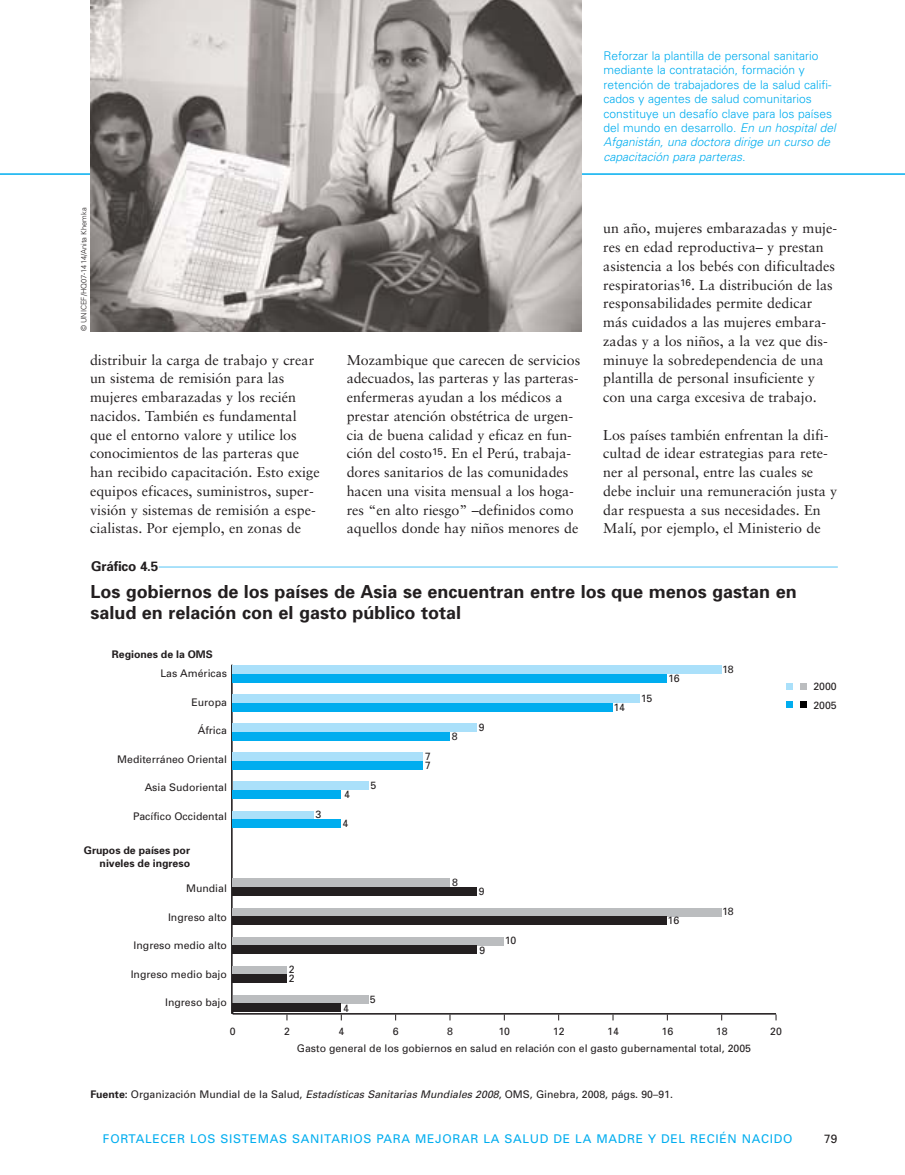
<style>
.page{position:relative;width:905px;height:1175px;background:#fff}
.page>*{position:absolute;margin:0;border:0;box-sizing:border-box;transform-origin:0 0}
.t1{font:700 18px/21px "Univers";color:#231f20}
.t2{font:14.25px/18.8px "Sabon";color:#231f20}
.t3{font:700 13.5px "Univers";letter-spacing:-.015em;color:#231f20}
.t4{font:300 12px/14.4px "Univers";color:#00adef}
.t5{font:12px "Univers";letter-spacing:.055em;color:#00adef}
.t6{font:12px "Univers";color:#231f20}
.t7{font:10.5px/9.4px "Univers";color:#231f20}
.t8{font:700 10.5px/12.6px "Univers";color:#231f20;text-align:right}
.t9{font:300 7.5px "Univers";color:#231f20}
.s1{font-style:italic}
.s2{font-weight:700}
</style>
<div class="page">
<hr style="left:0;top:173px;width:904px;height:2px;background:#00adef">
<div style="left:785px;top:682px;width:7px;height:7px;background:#aae0fa"></div>
<div style="left:800px;top:682px;width:7px;height:7px;background:#bbbdbf"></div>
<div style="left:785px;top:701px;width:7px;height:7px;background:#00adef"></div>
<div style="left:800px;top:701px;width:7px;height:7px;background:#000"></div>
<hr style="left:232px;top:1013px;width:544px;height:1px;background:#231f20">
<hr style="left:231px;top:664px;width:2px;height:349px;background:#231f20">
<div style="left:232px;top:665px;width:489px;height:9px;background:#aae0fa"></div>
<div style="left:232px;top:673px;width:435px;height:9px;background:#00adef"></div>
<div style="left:232px;top:694px;width:408px;height:9px;background:#aae0fa"></div>
<div style="left:232px;top:703px;width:381px;height:8px;background:#00adef"></div>
<div style="left:232px;top:723px;width:245px;height:9px;background:#aae0fa"></div>
<div style="left:232px;top:732px;width:218px;height:8px;background:#00adef"></div>
<div style="left:232px;top:752px;width:191px;height:9px;background:#aae0fa"></div>
<div style="left:232px;top:761px;width:191px;height:8px;background:#00adef"></div>
<div style="left:232px;top:781px;width:136px;height:9px;background:#aae0fa"></div>
<div style="left:232px;top:790px;width:109px;height:8px;background:#00adef"></div>
<div style="left:232px;top:810px;width:82px;height:9px;background:#aae0fa"></div>
<div style="left:232px;top:819px;width:109px;height:8px;background:#00adef"></div>
<div style="left:232px;top:878px;width:218px;height:9px;background:#bbbdbf"></div>
<div style="left:232px;top:887px;width:245px;height:8px;background:#231f20"></div>
<div style="left:232px;top:907px;width:489px;height:9px;background:#bbbdbf"></div>
<div style="left:232px;top:916px;width:435px;height:8px;background:#231f20"></div>
<div style="left:232px;top:936px;width:272px;height:9px;background:#bbbdbf"></div>
<div style="left:232px;top:945px;width:245px;height:8px;background:#231f20"></div>
<div style="left:232px;top:966px;width:55px;height:8px;background:#bbbdbf"></div>
<div style="left:232px;top:974px;width:55px;height:9px;background:#231f20"></div>
<div style="left:232px;top:995px;width:136px;height:8px;background:#bbbdbf"></div>
<div style="left:232px;top:1003px;width:109px;height:9px;background:#231f20"></div>
<img style="left:91px;top:0;width:490px;height:332px">
<hr style="left:159px;top:566px;width:678px;height:2px;background:#8ed8f8">
<p class="t9" style="left:81px;top:331px;width:125px;rotate:-90deg">© UNICEF/HQ07-1414/Anita Khemka</p>
<p class="t2" style="left:90px;top:351px;width:231px">distribuir la carga de trabajo y crear un sistema de remisión para las mujeres embarazadas y los recién nacidos. También es fundamental que el entorno valore y utilice los conocimientos de las parteras que han recibido capacitación. Esto exige equipos eficaces, suministros, super&shy;visión y sistemas de remisión a espe&shy;cialistas. Por ejemplo, en zonas de</p>
<p class="t2" style="left:346px;top:351px;width:235px">Mozambique que carecen de servicios adecuados, las parteras y las parteras&shy;enfermeras ayudan a los médicos a prestar atención obstétrica de urgen&shy;cia de buena calidad y eficaz en fun&shy;ción del costo<sup>15</sup>. En el Perú, trabaja&shy;dores sanitarios de las comunidades hacen una visita mensual a los hoga&shy;res “en alto riesgo” –definidos como aquellos donde hay niños menores de</p>
<p class="t3" style="left:91px;top:561px;width:69px">Gráfico 4.5</p>
<p class="t4" style="left:603px;top:50px;width:236px">Reforzar la plantilla de personal sanitario mediante la contratación, formación y retención de trabajadores de la salud califi&shy;cados y agentes de salud comunitarios constituye un desafío clave para los países del mundo en desarrollo. <span class="s1">En un hospital del Afganistán, una doctora dirige un curso de capacitación para parteras.</span></p>
<p class="t2" style="left:603px;top:220px;width:235px">un año, mujeres embarazadas y muje&shy;res en edad reproductiva– y prestan asistencia a los bebés con dificultades respiratorias<sup>16</sup>. La distribución de las responsabilidades permite dedicar más cuidados a las mujeres embara&shy;zadas y a los niños, a la vez que dis&shy;minuye la sobredependencia de una plantilla de personal insuficiente y con una carga excesiva de trabajo.</p>
<p class="t2" style="left:603px;top:426px;width:235px">Los países también enfrentan la difi&shy;cultad de idear estrategias para rete&shy;ner al personal, entre las cuales se debe incluir una remuneración justa y dar respuesta a sus necesidades. En Malí, por ejemplo, el Ministerio de</p>
<p class="t1" style="left:90px;top:582px;width:708px">Los gobiernos de los países de Asia se encuentran entre los que menos gastan en salud en relación con el gasto público total</p>
<p class="t8" style="left:112px;top:648px;width:102px">Regiones de la OMS</p>
<p class="t7" style="left:160px;top:670px;width:68px">Las Américas</p>
<p class="t7" style="left:191px;top:698px;width:37px">Europa</p>
<p class="t7" style="left:198px;top:727px;width:31px">África</p>
<p class="t7" style="left:117px;top:755px;width:111px">Mediterráneo Oriental</p>
<p class="t7" style="left:145px;top:784px;width:84px">Asia Sudoriental</p>
<p class="t7" style="left:133px;top:812px;width:95px">Pacífico Occidental</p>
<p class="t8" style="left:84px;top:845px;width:108px">Grupos de países por niveles de ingreso</p>
<p class="t7" style="left:186px;top:884px;width:42px">Mundial</p>
<p class="t7" style="left:168px;top:913px;width:60px">Ingreso alto</p>
<p class="t7" style="left:134px;top:941px;width:95px">Ingreso medio alto</p>
<p class="t7" style="left:131px;top:970px;width:98px">Ingreso medio bajo</p>
<p class="t7" style="left:165px;top:998px;width:63px">Ingreso bajo</p>
<p class="t7" style="left:315px;top:810px;width:7px">3</p>
<p class="t7" style="left:344px;top:790px;width:7px">4</p>
<p class="t7" style="left:342px;top:819px;width:7px">4</p>
<p class="t7" style="left:370px;top:781px;width:7px">5</p>
<p class="t7" style="left:289px;top:966px;width:7px">2<br>2</p>
<p class="t7" style="left:343px;top:1004px;width:7px">4</p>
<p class="t7" style="left:370px;top:995px;width:7px">5</p>
<p class="t7" style="left:425px;top:752px;width:7px">7<br>7</p>
<p class="t7" style="left:452px;top:732px;width:7px">8</p>
<p class="t7" style="left:479px;top:723px;width:7px">9</p>
<p class="t7" style="left:452px;top:878px;width:7px">8</p>
<p class="t7" style="left:479px;top:887px;width:7px">9</p>
<p class="t7" style="left:479px;top:946px;width:7px">9</p>
<p class="t7" style="left:504px;top:937px;width:13px">10</p>
<p class="t7" style="left:613px;top:703px;width:13px">14</p>
<p class="t7" style="left:640px;top:694px;width:13px">15</p>
<p class="t7" style="left:668px;top:674px;width:13px">16</p>
<p class="t7" style="left:722px;top:665px;width:13px">18</p>
<p class="t7" style="left:667px;top:916px;width:13px">16</p>
<p class="t7" style="left:722px;top:907px;width:13px">18</p>
<p class="t7" style="left:230px;top:1027px;width:7px">0</p>
<p class="t7" style="left:284px;top:1027px;width:7px">2</p>
<p class="t7" style="left:338px;top:1027px;width:7px">4</p>
<p class="t7" style="left:393px;top:1027px;width:7px">6</p>
<p class="t7" style="left:447px;top:1027px;width:7px">8</p>
<p class="t7" style="left:498px;top:1027px;width:13px">10</p>
<p class="t7" style="left:553px;top:1027px;width:13px">12</p>
<p class="t7" style="left:607px;top:1027px;width:13px">14</p>
<p class="t7" style="left:661px;top:1027px;width:13px">16</p>
<p class="t7" style="left:715px;top:1027px;width:13px">18</p>
<p class="t7" style="left:770px;top:1027px;width:13px">20</p>
<p class="t7" style="left:297px;top:1044px;width:455px">Gasto general de los gobiernos en salud en relación con el gasto gubernamental total, 2005</p>
<p class="t7" style="left:90px;top:1090px;width:584px"><span class="s2">Fuente:</span> Organización Mundial de la Salud, <span class="s1">Estadísticas Sanitarias Mundiales 2008</span>, OMS, Ginebra, 2008, págs. 90–91.</p>
<p class="t7" style="left:813px;top:678px;width:25px;line-height:18.5px">2000<br>2005</p>
<p class="t5" style="left:103px;top:1134px;width:691px">FORTALECER LOS SISTEMAS SANITARIOS PARA MEJORAR LA SALUD DE LA MADRE Y DEL RECIÉN NACIDO</p>
<p class="t6" style="left:824px;top:1134px;width:15px">79</p>
</div>
